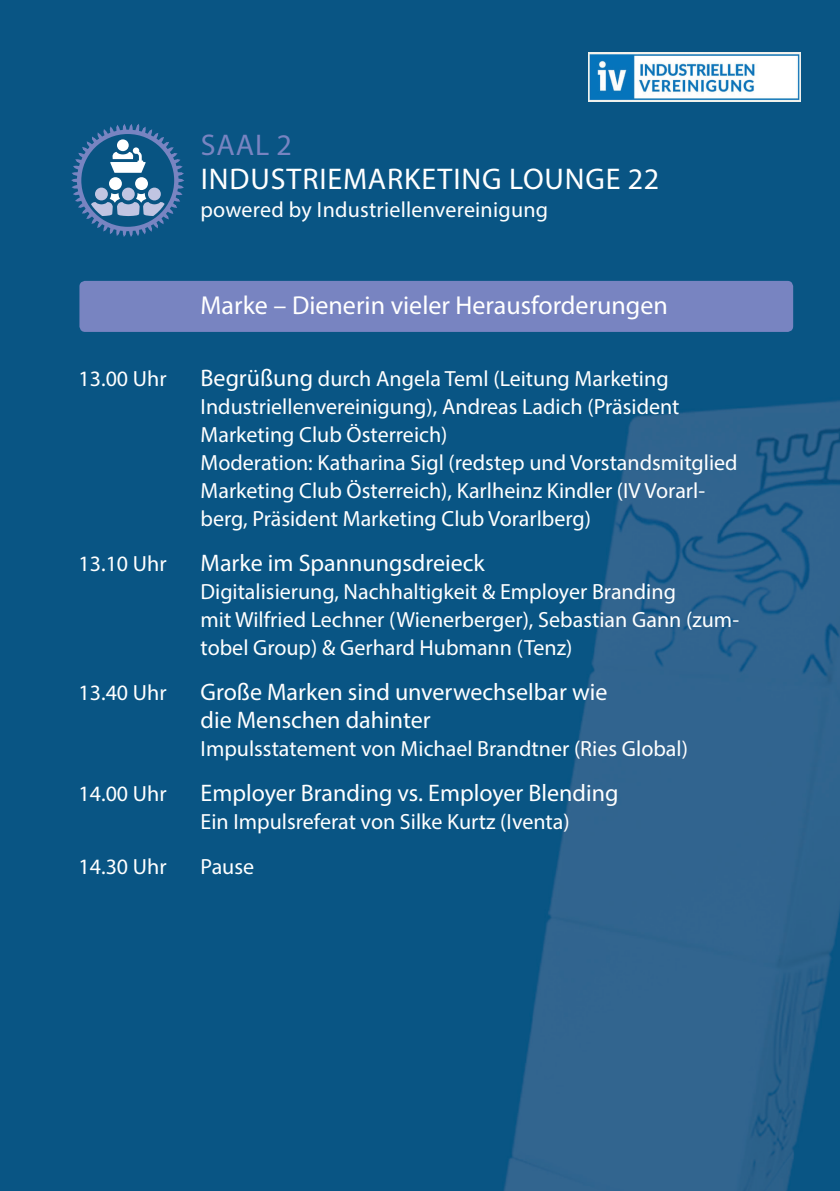
<style>
.page{position:relative;width:840px;height:1191px;background:#fff}
.page>*{position:absolute;margin:0;border:0;box-sizing:border-box;transform-origin:0 0}
.t1{font:30px "Myriad Pro";letter-spacing:.03em;color:#fff}
.t2{font:30px "Myriad Pro";color:#7884c1}
.t3{font:26px "Myriad Pro";color:#fff}
.t4{font:24px/28px "Myriad Pro";color:#fff}
.t5{font:22px/28px "Myriad Pro";color:#fff}
.s1{font-size:24px}
</style>
<div class="page">
<img style="left:0;top:0;width:839px;height:1191px">
<div style="left:79px;top:281px;width:713px;height:51px;background:#7884c1;border-radius:6px"></div>
<svg style="left:71px;top:109px;width:113px;height:208px"></svg>
<div style="left:77px;top:130px;width:101px;height:101px;border:6px solid #7884c1;border-radius:50%"></div>
<div style="left:81px;top:134px;width:93px;height:93px;border:3px solid #085482;border-radius:50%"></div>
<img style="left:588px;top:52px;width:211px;height:49px">
<h1 class="t2" style="left:201px;top:127px;width:93px">SAAL 2</h1>
<h1 class="t1" style="left:201px;top:161px;width:459px">INDUSTRIEMARKETING LOUNGE 22</h1>
<p class="t5" style="left:200px;top:195px;width:349px">powered by Industriellenvereinigung</p>
<p class="t3" style="left:200px;top:289px;width:468px">Marke – Dienerin vieler Herausforderungen</p>
<p class="t5" style="left:78px;top:364px;width:89px">13.00 Uhr</p>
<p class="t5" style="left:200px;top:364px;width:538px"><span class="s1">Begrüßung</span> durch Angela Teml (Leitung Marketing Industriellenvereinigung), Andreas Ladich (Präsident Marketing Club Österreich)<br>Moderation: Katharina Sigl (redstep und Vorstandsmitglied Marketing Club Österreich), Karlheinz Kindler (IV Vorarl&shy;berg, Präsident Marketing Club Vorarlberg)</p>
<p class="t5" style="left:78px;top:549px;width:89px">13.10 Uhr</p>
<p class="t4" style="left:200px;top:549px;width:286px">Marke im Spannungsdreieck</p>
<p class="t5" style="left:200px;top:577px;width:539px">Digitalisierung, Nachhaltigkeit &amp; Employer Branding<br>mit Wilfried Lechner (Wienerberger), Sebastian Gann (zum&shy;tobel Group) &amp; Gerhard Hubmann (Tenz)</p>
<p class="t5" style="left:78px;top:678px;width:89px">13.40 Uhr</p>
<p class="t4" style="left:200px;top:678px;width:408px">Große Marken sind unverwechselbar wie die Menschen dahinter</p>
<p class="t5" style="left:200px;top:734px;width:488px">Impulsstatement von Michael Brandtner (Ries Global)</p>
<p class="t5" style="left:78px;top:779px;width:89px">14.00 Uhr</p>
<p class="t4" style="left:200px;top:779px;width:419px">Employer Branding vs. Employer Blending</p>
<p class="t5" style="left:200px;top:807px;width:370px">Ein Impulsreferat von Silke Kurtz (Iventa)</p>
<p class="t5" style="left:78px;top:852px;width:89px">14.30 Uhr</p>
<p class="t5" style="left:200px;top:852px;width:55px">Pause</p>
</div>
